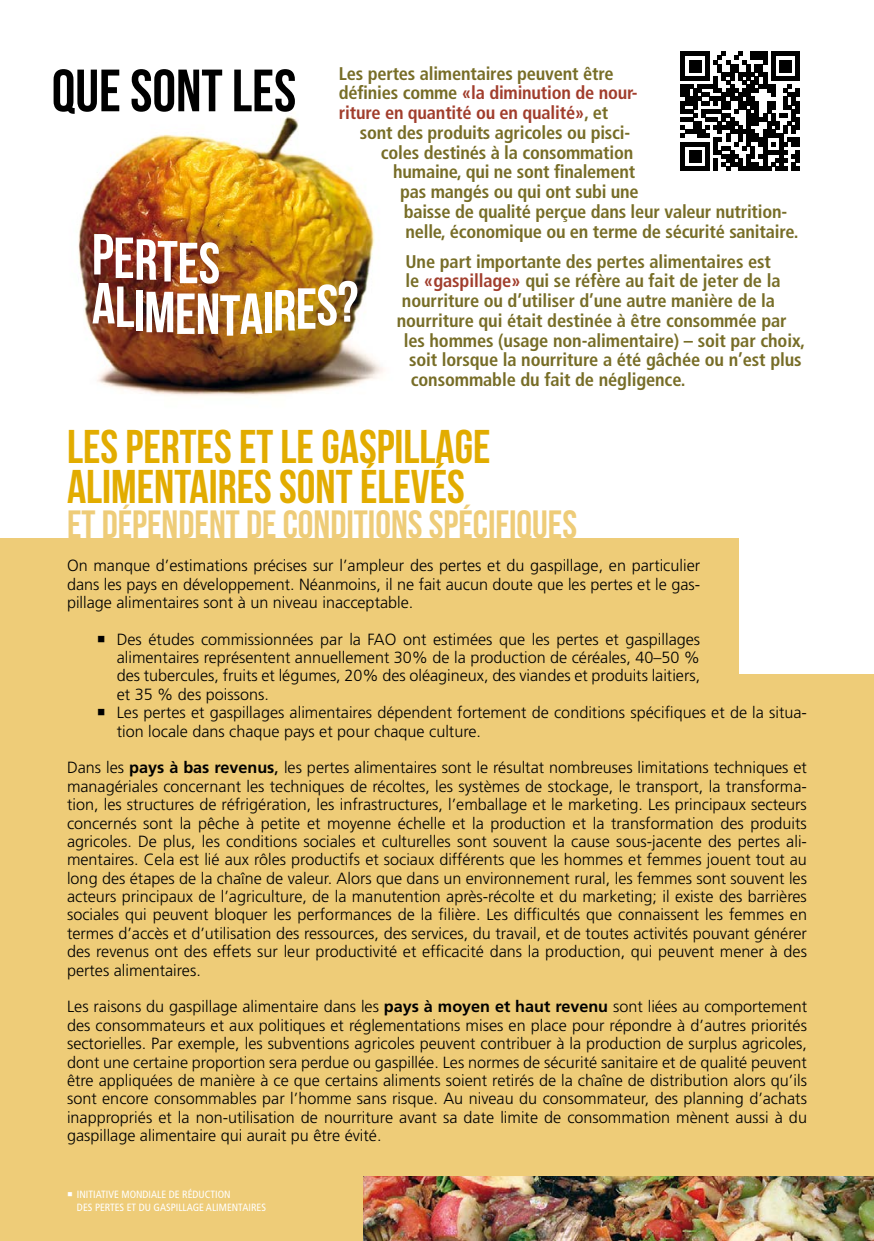
<style>
.page{position:relative;width:874px;height:1241px;background:#fff}
.page>*{position:absolute;margin:0;border:0;box-sizing:border-box;transform-origin:0 0}
.t1{font:59.5px "Bebas Neue";color:#000}
.t2{font:57.75px/49.9px "Bebas Neue";letter-spacing:-.01em;color:#fff}
.t3{font:47.25px/40.2px "Bebas Neue";color:#e2ac00}
.t4{font:39.38px "Bebas Neue";color:#eecc78}
.t5{font:700 condensed 18.38px/19.8px "Frutiger LT Std";letter-spacing:-.01em;color:#776d27}
.t6{font:300 16.1px/18.4px "Frutiger LT Std";color:#000;text-align:justify}
.t7{font:condensed 10.5px/12.6px "Frutiger LT Std";color:#fff}
.s1{color:#a13d2c}
.s2{font-weight:700}
.s3{font-weight:400}
</style>
<div class="page">
<img style="left:78px;top:116px;width:306px;height:280px">
<div style="left:0;top:538px;width:873px;height:702px;background:#eecc78"></div>
<img style="left:363px;top:1176px;width:510px;height:64px">
<div style="left:739px;top:512px;width:134px;height:162px;background:#fff"></div>
<svg style="left:680px;top:52px;width:119px;height:119px"></svg>
<p class="t5" style="left:339px;top:63px;width:300px">Les pertes alimentaires peuvent être définies comme <span class="s1">«la diminution de nour&shy;riture en quantité ou en qualité»</span>, et</p>
<p class="t5" style="left:360px;top:123px;width:272px">sont des produits agricoles ou pisci-</p>
<p class="t5" style="left:381px;top:142px;width:254px">coles destinés à la consommation</p>
<p class="t5" style="left:393px;top:162px;width:243px">humaine, qui ne sont finalement</p>
<p class="t5" style="left:400px;top:182px;width:240px">pas mangés ou qui ont subi une</p>
<p class="t5" style="left:403px;top:202px;width:385px">baisse de qualité perçue dans leur valeur nutrition-</p>
<p class="t5" style="left:405px;top:221px;width:394px">nelle, économique ou en terme de sécurité sanitaire.</p>
<p class="t5" style="left:405px;top:251px;width:367px">Une part importante des pertes alimentaires est</p>
<p class="t5" style="left:405px;top:271px;width:376px">le <span class="s1">«gaspillage»</span> qui se réfère au fait de jeter de la</p>
<p class="t5" style="left:402px;top:291px;width:374px">nourriture ou d’utiliser d’une autre manière de la</p>
<p class="t5" style="left:396px;top:310px;width:391px">nourriture qui était destinée à être consommée par</p>
<p class="t5" style="left:403px;top:330px;width:403px">les hommes (usage non-alimentaire) – soit par choix,</p>
<p class="t5" style="left:409px;top:350px;width:394px">soit lorsque la nourriture a été gâchée ou n’est plus</p>
<p class="t5" style="left:410px;top:370px;width:276px">consommable du fait de négligence.</p>
<h1 class="t1" style="left:52px;top:58px;width:246px">QUE SONT LES</h1>
<h2 class="t2" style="left:92px;top:235px;width:268px">PERTES<br>ALIMENTAIRES?</h2>
<h3 class="t3" style="left:67px;top:426px;width:425px">LES PERTES ET LE GASPILLAGE<br>ALIMENTAIRES SONT ÉLEVÉS</h3>
<h3 class="t4" style="left:67px;top:503px;width:511px">ET DÉPENDENT DE CONDITIONS SPÉCIFIQUES</h3>
<p class="t6" style="left:67px;top:556px;width:634px">On manque d’estimations précises sur l’ampleur des pertes et du gaspillage, en particulier dans les pays en développement. Néanmoins, il ne fait aucun doute que les pertes et le gas&shy;pillage alimentaires sont à un niveau inacceptable.</p>
<p class="t6" style="left:117px;top:630px;width:691px;text-align:left">Des études commissionnées par la FAO ont estimées que les pertes et gaspillages<br>alimentaires représentent annuellement 30% de la production de céréales, 40–50 %<br>des tubercules, fruits et légumes, 20% des oléagineux, des viandes et produits laitiers,<br>et 35 % des poissons.<br>Les pertes et gaspillages alimentaires dépendent fortement de conditions spécifiques et de la situa&shy;tion locale dans chaque pays et pour chaque culture.</p>
<p class="t6" style="left:67px;top:758px;width:741px">Dans les <span class="s2">pays à bas revenus</span><span class="s3">,</span> les pertes alimentaires sont le résultat nombreuses limitations techniques et managériales concernant les techniques de récoltes, les systèmes de stockage, le transport, la transforma&shy;tion, les structures de réfrigération, les infrastructures, l’emballage et le marketing. Les principaux secteurs concernés sont la pêche à petite et moyenne échelle et la production et la transformation des produits agricoles. De plus, les conditions sociales et culturelles sont souvent la cause sous-jacente des pertes ali&shy;mentaires. Cela est lié aux rôles productifs et sociaux différents que les hommes et femmes jouent tout au long des étapes de la chaîne de valeur. Alors que dans un environnement rural, les femmes sont souvent les acteurs principaux de l’agriculture, de la manutention après-récolte et du marketing; il existe des barrières sociales qui peuvent bloquer les performances de la filière. Les difficultés que connaissent les femmes en termes d’accès et d’utilisation des ressources, des services, du travail, et de toutes activités pouvant générer des revenus ont des effets sur leur productivité et efficacité dans la production, qui peuvent mener à des pertes alimentaires.</p>
<p class="t6" style="left:67px;top:997px;width:741px">Les raisons du gaspillage alimentaire dans les <span class="s2">pays à moyen et haut revenu</span> sont liées au comportement des consommateurs et aux politiques et réglementations mises en place pour répondre à d’autres priorités sectorielles. Par exemple, les subventions agricoles peuvent contribuer à la production de surplus agricoles, dont une certaine proportion sera perdue ou gaspillée. Les normes de sécurité sanitaire et de qualité peuvent être appliquées de manière à ce que certains aliments soient retirés de la chaîne de distribution alors qu’ils sont encore consommables par l’homme sans risque. Au niveau du consommateur, des planning d’achats inappropriés et la non-utilisation de nourriture avant sa date limite de consommation mènent aussi à du gaspillage alimentaire qui aurait pu être évité.</p>
<p class="t7" style="left:77px;top:1187px;width:190px">INITIATIVE MONDIALE DE RÉDUCTION<br>DES PERTES ET DU GASPILLAGE ALIMENTAIRES</p>
</div>
